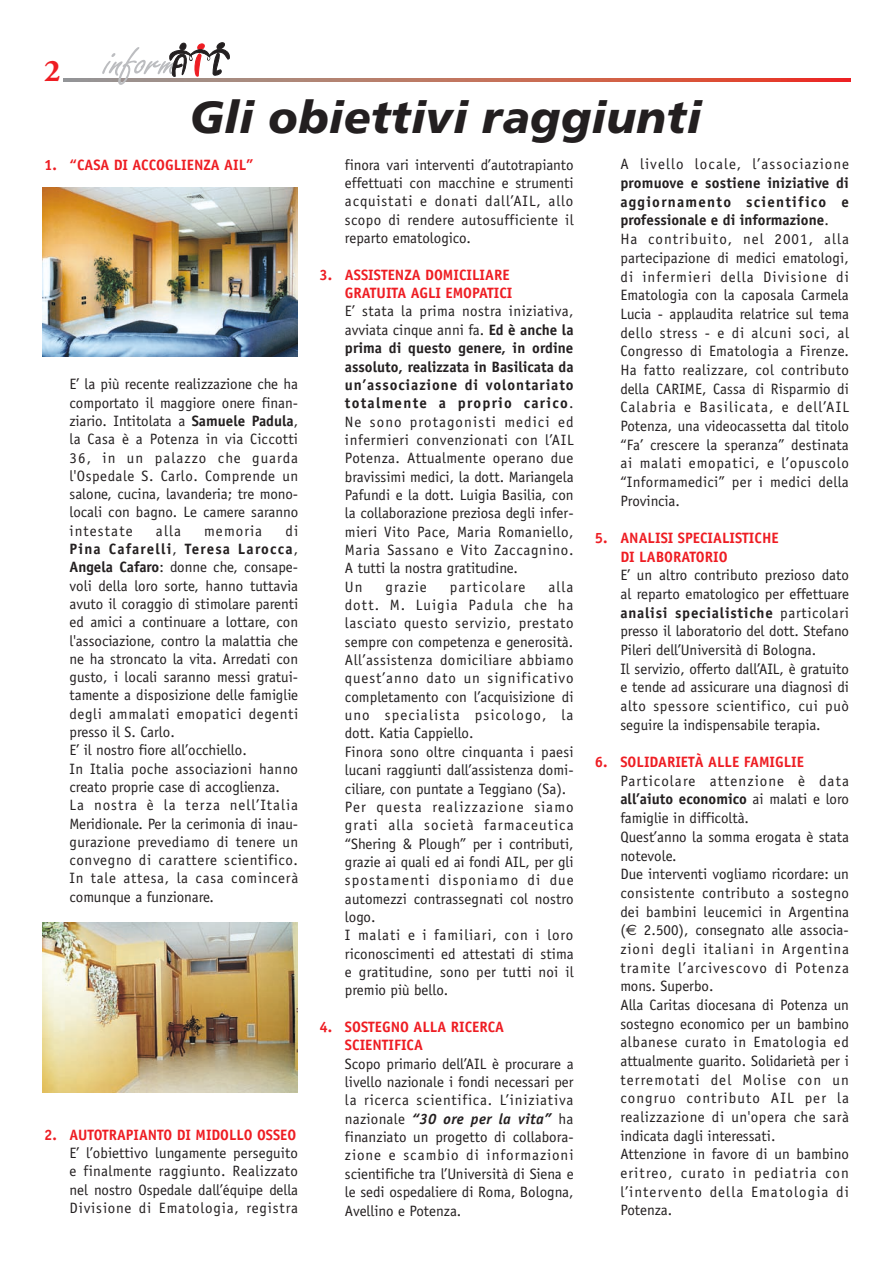
<style>
.page{position:relative;width:893px;height:1263px;background:#fff}
.page>*{position:absolute;margin:0;border:0;box-sizing:border-box;transform-origin:0 0}
.t1{font:45px "Humanist 777 BT Black Italic B";color:#231f20}
.t2{font:700 31.5px "Adobe Garamond";color:#ee1d23}
.t3{font:15px/18.3px "Officina Sans";letter-spacing:.005em;color:#231f20}
.t4{font:700 15px/18.3px "Officina Sans";color:#ee1d23}
.t5{font:15px "Officina Sans";letter-spacing:.075em;color:#231f20}
.t6{font:15px "Officina Sans";letter-spacing:.065em;color:#231f20}
.s1{font-weight:700}
.s2{font-weight:700;font-style:italic}
.s3{font-family:"Euro Sans"}
</style>
<div class="page">
<svg style="left:64px;top:79px;width:786px;height:3px;background:#c66856"></svg>
<svg style="left:102px;top:43px;width:128px;height:42px"></svg>
<img style="left:43px;top:187px;width:255px;height:170px">
<img style="left:43px;top:923px;width:255px;height:169px">
<h2 class="t2" style="left:44px;top:59px;width:18px">2</h2>
<h1 class="t1" style="left:191px;top:99px;width:513px">Gli obiettivi raggiunti</h1>
<p class="t4" style="left:44px;top:157px;width:211px">1. “CASA DI ACCOGLIENZA AIL”</p>
<p class="t3" style="left:70px;top:376px;width:230px;text-align:justify">E’ la più recente realizzazione che ha comportato il maggiore onere finan&shy;ziario. Intitolata a <span class="s1">Samuele Padula</span>, la Casa è a Potenza in via Ciccotti 36, in un palazzo che guarda l'Ospedale S. Carlo. Comprende un salone, cucina, lavanderia; tre mono&shy;locali con bagno. Le camere saranno intestate</p>
<p class="t3" style="left:70px;top:523px;width:230px;text-indent:216px">di <span class="s1">Pina Cafarelli</span>, <span class="s1">Teresa Larocca</span>, <span class="s1">Angela Cafaro</span>: donne che, consape&shy;voli della loro sorte, hanno tuttavia avuto il coraggio di stimolare parenti ed amici a continuare a lottare, con l'associazione, contro la malattia che ne ha stroncato la vita. Arredati con gusto, i locali saranno messi gratui&shy;tamente a disposizione delle famiglie degli ammalati emopatici degenti presso il S. Carlo.<br>E’ il nostro fiore all’occhiello.<br>In Italia poche associazioni hanno creato proprie case di accoglienza.<br>La nostra è la terza nell’Italia Meridionale. Per la cerimonia di inau&shy;gurazione prevediamo di tenere un convegno di carattere scientifico.<br>In tale attesa, la casa comincerà comunque a funzionare.</p>
<p class="t3" style="left:156px;top:523px;width:27px">alla</p>
<p class="t6" style="left:204px;top:525px;width:59px">memoria</p>
<p class="t4" style="left:44px;top:1127px;width:254px">2. AUTOTRAPIANTO DI MIDOLLO OSSEO</p>
<p class="t3" style="left:70px;top:1145px;width:230px;text-align:justify">E’ l’obiettivo lungamente perseguito e finalmente raggiunto. Realizzato nel nostro Ospedale dall’équipe della Divisione di Ematologia, registra</p>
<p class="t3" style="left:345px;top:157px;width:230px;text-align:justify">finora vari interventi d’autotrapianto effettuati con macchine e strumenti acquistati e donati dall’AIL, allo scopo di rendere autosufficiente il reparto ematologico.</p>
<p class="t4" style="left:319px;top:267px;width:195px;text-align:right">3. ASSISTENZA DOMICILIARE<br>GRATUITA AGLI EMOPATICI</p>
<p class="t3" style="left:345px;top:303px;width:230px">E’ stata la prima nostra iniziativa, avviata cinque anni fa. <span class="s1">Ed è anche la prima di questo genere, in ordine assoluto, realizzata in Basilicata da un’associazione di volontariato totalmente a proprio carico</span>.<br>Ne sono protagonisti medici ed infermieri convenzionati con l’AIL Potenza. Attualmente operano due bravissimi medici, la dott. Mariangela Pafundi e la dott. Luigia Basilia, con la collaborazione preziosa degli infer&shy;mieri Vito Pace, Maria Romaniello, Maria Sassano e Vito Zaccagnino.<br>A tutti la nostra gratitudine.<br>Un</p>
<p class="t3" style="left:345px;top:579px;width:230px;text-indent:204px">alla dott. M. Luigia Padula che ha lasciato questo servizio, prestato sempre con competenza e generosità.<br>All’assistenza domiciliare abbiamo quest’anno dato un significativo completamento con l’acquisizione di uno specialista psicologo, la dott. Katia Cappiello.<br>Finora sono oltre cinquanta i paesi lucani raggiunti dall’assistenza domi&shy;ciliare, con puntate a Teggiano (Sa).<br>Per questa realizzazione siamo grati alla società farmaceutica “Shering &amp; Plough” per i contributi, grazie ai quali ed ai fondi AIL, per gli spostamenti disponiamo di due automezzi contrassegnati col nostro logo.<br>I malati e i familiari, con i loro riconoscimenti ed attestati di stima e gratitudine, sono per tutti noi il premio più bello.</p>
<p class="t4" style="left:345px;top:1019px;width:161px;text-indent:-26px">4. SOSTEGNO ALLA RICERCA<br>SCIENTIFICA</p>
<p class="t3" style="left:345px;top:1056px;width:230px;text-align:justify">Scopo primario dell’AIL è procurare a livello nazionale i fondi necessari per la ricerca scientifica. L’iniziativa nazionale <span class="s2">“30 ore per la vita”</span> ha finanziato un progetto di collabora&shy;zione e scambio di informazioni scientifiche tra l’Università di Siena e le sedi ospedaliere di Roma, Bologna, Avellino e Potenza.</p>
<p class="t3" style="left:385px;top:579px;width:43px">grazie</p>
<p class="t5" style="left:450px;top:581px;width:77px">particolare</p>
<p class="t5" style="left:620px;top:159px;width:230px">A livello locale, l’associazione</p>
<p class="t3" style="left:620px;top:175px;width:230px"><span class="s1">promuove e sostiene iniziative di aggiornamento scientifico e professionale e di informazione</span>.<br>Ha contribuito, nel 2001, alla partecipazione di medici ematologi, di infermieri della Divisione di Ematologia con la caposala Carmela Lucia - applaudita relatrice sul tema dello stress - e di alcuni soci, al Congresso di Ematologia a Firenze.<br>Ha fatto realizzare, col contributo della CARIME, Cassa di Risparmio di Calabria e Basilicata, e dell’AIL Potenza, una videocassetta dal titolo “Fa’ crescere la speranza” destinata ai malati emopatici, e l’opuscolo “Informamedici” per i medici della Provincia.</p>
<p class="t4" style="left:620px;top:530px;width:160px;line-height:18.8px;text-indent:-26px">5. ANALISI SPECIALISTICHE<br>DI LABORATORIO</p>
<p class="t3" style="left:620px;top:567px;width:230px">E’ un altro contributo prezioso dato al reparto ematologico per effettuare <span class="s1">analisi specialistiche</span> particolari presso il laboratorio del dott. Stefano Pileri dell’Università di Bologna.<br>Il servizio, offerto dall’AIL, è gratuito e tende ad assicurare una diagnosi di alto spessore scientifico, cui può seguire la indispensabile terapia.</p>
<p class="t4" style="left:595px;top:754px;width:211px">6. SOLIDARIETÀ ALLE FAMIGLIE</p>
<p class="t3" style="left:620px;top:772px;width:230px;line-height:18.8px">Particolare attenzione è data <span class="s1">all’aiuto economico</span> ai malati e loro famiglie in difficoltà.<br>Quest’anno la somma erogata è stata notevole.<br>Due interventi vogliamo ricordare: un consistente contributo a sostegno dei bambini leucemici in Argentina (<span class="s3">€</span> 2.500), consegnato alle associa&shy;zioni degli italiani in Argentina tramite l’arcivescovo di Potenza mons. Superbo.<br>Alla Caritas diocesana di Potenza un sostegno economico per un bambino albanese curato in Ematologia ed attualmente guarito. Solidarietà per i terremotati del Molise con un congruo contributo AIL per la realizzazione di un'opera che sarà indicata dagli interessati.<br>Attenzione in favore di un bambino eritreo, curato in pediatria con l’intervento della Ematologia di<br>Potenza.</p>
</div>
